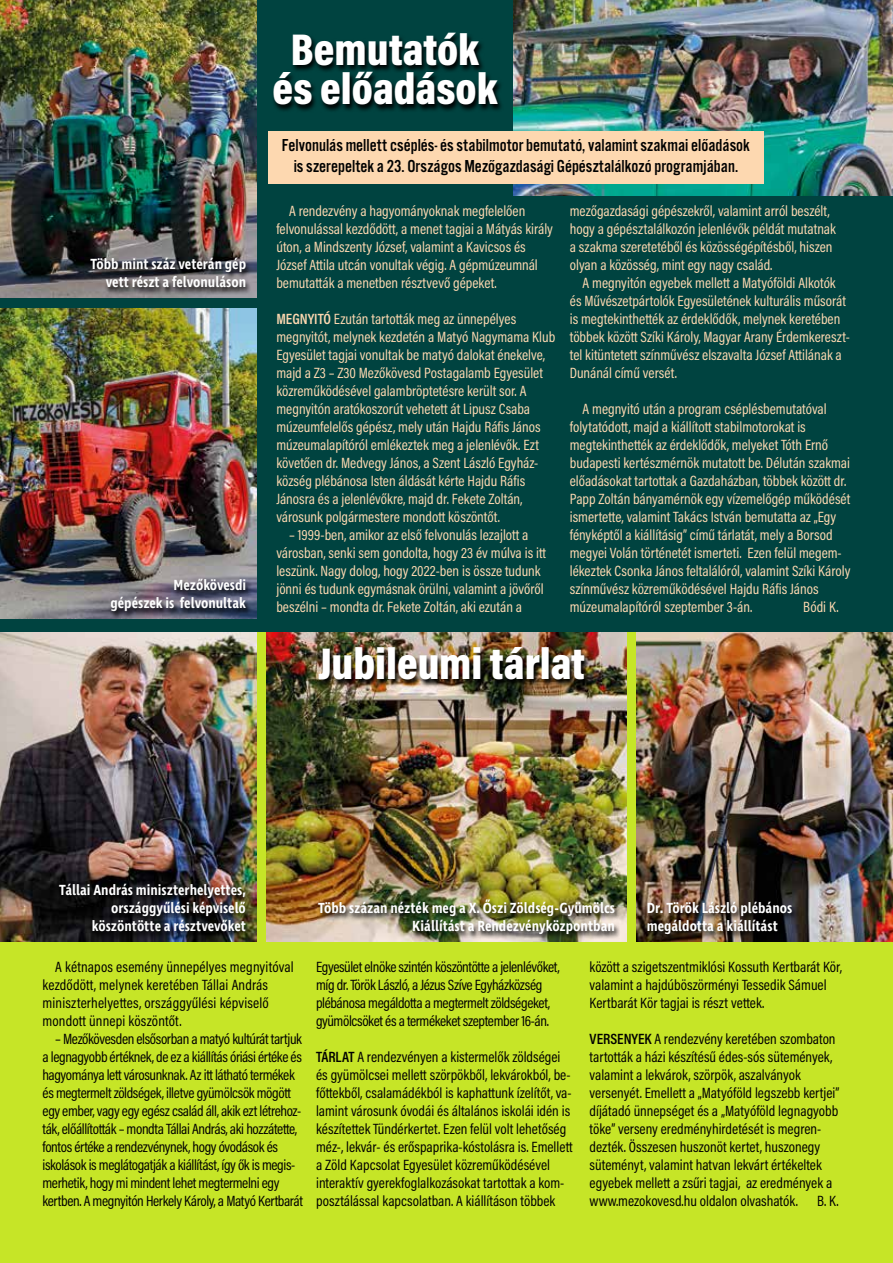
<style>
.page{position:relative;width:893px;height:1263px;background:#fff}
.page>*{position:absolute;margin:0;border:0;box-sizing:border-box;transform-origin:0 0}
.t1{font:900 45px/39px "Acumin Pro Cond";color:#fff;text-align:center}
.t2{font:18px/21.6px "Alternate Got No 3 D";color:#000;text-align:center}
.t3{font:15px/18px "Acumin Pro Cond";color:#fdd8b0}
.t4{font:15px/18px "Acumin Pro Cond";color:#000}
.t5{font:15px/18px "Acumin Pro Cond";letter-spacing:-.025em;color:#000}
.t6{font:600 15px/18px "Ingra Cd";color:#fff;text-align:right}
.s1{font-weight:600}
</style>
<div class="page">
<div style="left:0;top:625px;width:893px;height:638px;background:#c6e527"></div>
<img style="left:0;top:632px;width:256px;height:309px">
<img style="left:267px;top:632px;width:359px;height:309px">
<img style="left:637px;top:632px;width:256px;height:309px">
<img style="left:316px;top:647px;width:275px;height:41px">
<img style="left:316px;top:899px;width:305px;height:43px">
<div style="left:0;top:0;width:893px;height:632px;background:#004340"></div>
<img style="left:0;top:0;width:256px;height:297px">
<svg style="left:89px;top:257px;width:163px;height:38px;background:#545256"></svg>
<img style="left:0;top:308px;width:256px;height:310px">
<img style="left:513px;top:0;width:380px;height:196px">
<div style="left:268px;top:131px;width:496px;height:53px;background:#fdd8b0"></div>
<svg style="left:273px;top:34px;width:228px;height:77px"></svg>
<svg style="left:109px;top:578px;width:143px;height:41px;background:#5b5a69"></svg>
<img style="left:57px;top:883px;width:195px;height:56px">
<img style="left:645px;top:901px;width:154px;height:41px">
<h1 class="t1" style="left:272px;top:29px;width:226px">Bemutatók és előadások</h1>
<p class="t6" style="left:91px;top:255px;width:157px">Több mint száz veterán gép vett részt a felvonuláson</p>
<p class="t6" style="left:111px;top:576px;width:137px">Mezőkövesdi<br>gépészek is felvonultak</p>
<p class="t2" style="left:282px;top:134px;width:469px">Felvonulás mellett cséplés- és stabilmotor bemutató, valamint szakmai előadások is szerepeltek a 23. Országos Mezőgazdasági Gépésztalálkozó programjában.</p>
<p class="t3" style="left:276px;top:202px;width:278px;text-indent:13px">A rendezvény a hagyományoknak megfelelően felvonulással kezdődött, a menet tagjai a Mátyás király úton, a Mindszenty József, valamint a Kavicsos és József Attila utcán vonultak végig. A gépmúzeumnál bemutatták a menetben résztvevő gépeket.</p>
<p class="t3" style="left:276px;top:310px;width:280px"><span class="s1">MEGNYITÓ</span> Ezután tartották meg az ünnepélyes megnyitót, melynek kezdetén a Matyó Nagymama Klub Egyesület tagjai vonultak be matyó dalokat énekelve, majd a Z3 – Z30 Mezőkövesd Postagalamb Egyesület közreműködésével galambröptetésre került sor. A megnyitón aratókoszorút vehetett át Lipusz Csaba múzeumfelelős gépész, mely után Hajdu Ráfis János múzeumalapítóról emlékeztek meg a jelenlévők. Ezt követően dr. Medvegy János, a Szent László Egyház&shy;község plébánosa Isten áldását kérte Hajdu Ráfis Jánosra és a jelenlévőkre, majd dr. Fekete Zoltán, városunk polgármestere mondott köszöntőt.</p>
<p class="t3" style="left:276px;top:526px;width:271px;text-indent:13px">– 1999-ben, amikor az első felvonulás lezajlott a városban, senki sem gondolta, hogy 23 év múlva is itt leszünk. Nagy dolog, hogy 2022-ben is össze tudunk jönni és tudunk egymásnak örülni, valamint a jövőről beszélni – mondta dr. Fekete Zoltán, aki ezután a</p>
<p class="t3" style="left:570px;top:202px;width:268px">mezőgazdasági gépészekről, valamint arról beszélt, hogy a gépésztalálkozón jelenlévők példát mutatnak a szakma szeretetéből és közösségépítésből, hiszen olyan a közösség, mint egy nagy család.</p>
<p class="t3" style="left:570px;top:274px;width:282px;text-indent:13px">A megnyitón egyebek mellett a Matyóföldi Alkotók és Művészetpártolók Egyesületének kulturális műsorát is megtekinthették az érdeklődők, melynek keretében többek között Szíki Károly, Magyar Arany Érdemkereszt&shy;tel kitüntetett színművész elszavalta József Attilának a Dunánál című versét.</p>
<p class="t3" style="left:570px;top:400px;width:282px;text-indent:13px">A megnyitó után a program cséplésbemutatóval folytatódott, majd a kiállított stabilmotorokat is megtekinthették az érdeklődők, melyeket Tóth Ernő budapesti kertészmérnök mutatott be. Délután szakmai előadásokat tartottak a Gazdaházban, többek között dr.<br>Papp Zoltán bányamérnök egy vízemelőgép működését ismertette, valamint Takács István bemutatta az „Egy fényképtől a kiállításig” című tárlatát, mely a Borsod megyei Volán történetét ismerteti. Ezen felül megem&shy;lékeztek Csonka János feltalálóról, valamint Szíki Károly színművész közreműködésével Hajdu Ráfis János múzeumalapítóról szeptember 3-án.</p>
<p class="t3" style="left:803px;top:598px;width:37px">Bódi K.</p>
<h1 class="t1" style="left:318px;top:643px;width:269px">Jubileumi tárlat</h1>
<p class="t6" style="left:59px;top:882px;width:188px">Tállai András miniszterhelyettes, országgyűlési képviselő köszöntötte a résztvevőket</p>
<p class="t6" style="left:318px;top:900px;width:298px">Több százan nézték meg a X. Őszi Zöldség-Gyümölcs<br>Kiállítást a Rendezvényközpontban</p>
<p class="t6" style="left:647px;top:900px;width:147px;text-align:left">Dr. Török László plébános megáldotta a kiállítást</p>
<p class="t4" style="left:43px;top:958px;width:253px;text-indent:13px">A kétnapos esemény ünnepélyes megnyitóval kezdődött, melynek keretében Tállai András miniszterhelyettes, országgyűlési képviselő mondott ünnepi köszöntőt.</p>
<p class="t5" style="left:43px;top:1030px;width:262px;text-indent:13px">– Mezőkövesden elsősorban a matyó kultúrát tartjuk a legnagyobb értéknek, de ez a kiállítás óriási értéke és hagyománya lett városunknak. Az itt látható termékek és megtermelt zöldségek, illetve gyümölcsök mögött egy ember, vagy egy egész család áll, akik ezt létrehoz&shy;ták, előállították – mondta Tállai András, aki hozzátette, fontos értéke a rendezvénynek, hogy óvodások és iskolások is meglátogatják a kiállítást, így ők is megis&shy;merhetik, hogy mi mindent lehet megtermelni egy kertben. A megnyitón Herkely Károly, a Matyó Kertbarát</p>
<p class="t5" style="left:316px;top:958px;width:245px">Egyesület elnöke szintén köszöntötte a jelenlévőket, míg dr. Török László, a Jézus Szíve Egyházközség plébánosa megáldotta a megtermelt zöldségeket, gyümölcsöket és a termékeket szeptember 16-án.</p>
<p class="t4" style="left:316px;top:1048px;width:258px"><span class="s1">TÁRLAT</span> A rendezvényen a kistermelők zöldségei és gyümölcsei mellett szörpökből, lekvárokból, be&shy;főttekből, csalamádékból is kaphattunk ízelítőt, va&shy;lamint városunk óvodái és általános iskolái idén is készítettek Tündérkertet. Ezen felül volt lehetőség méz-, lekvár- és erőspaprika-kóstolásra is. Emellett a Zöld Kapcsolat Egyesület közreműködésével interaktív gyerekfoglalkozásokat tartottak a kom&shy;posztálással kapcsolatban. A kiállításon többek</p>
<p class="t4" style="left:590px;top:958px;width:254px">között a szigetszentmiklósi Kossuth Kertbarát Kör, valamint a hajdúböszörményi Tessedik Sámuel<br>Kertbarát Kör tagjai is részt vettek.</p>
<p class="t4" style="left:590px;top:1030px;width:251px"><span class="s1">VERSENYEK</span> A rendezvény keretében szombaton tartották a házi készítésű édes-sós sütemények, valamint a lekvárok, szörpök, aszalványok versenyét. Emellett a „Matyóföld legszebb kertjei” díjátadó ünnepséget és a „Matyóföld legnagyobb töke” verseny eredményhirdetését is megren&shy;dezték. Összesen huszonöt kertet, huszonegy süteményt, valamint hatvan lekvárt értékeltek egyebek mellett a zsűri tagjai, az eredmények a www.mezokovesd.hu oldalon olvashatók.</p>
<p class="t4" style="left:817px;top:1192px;width:23px">B. K.</p>
</div>
